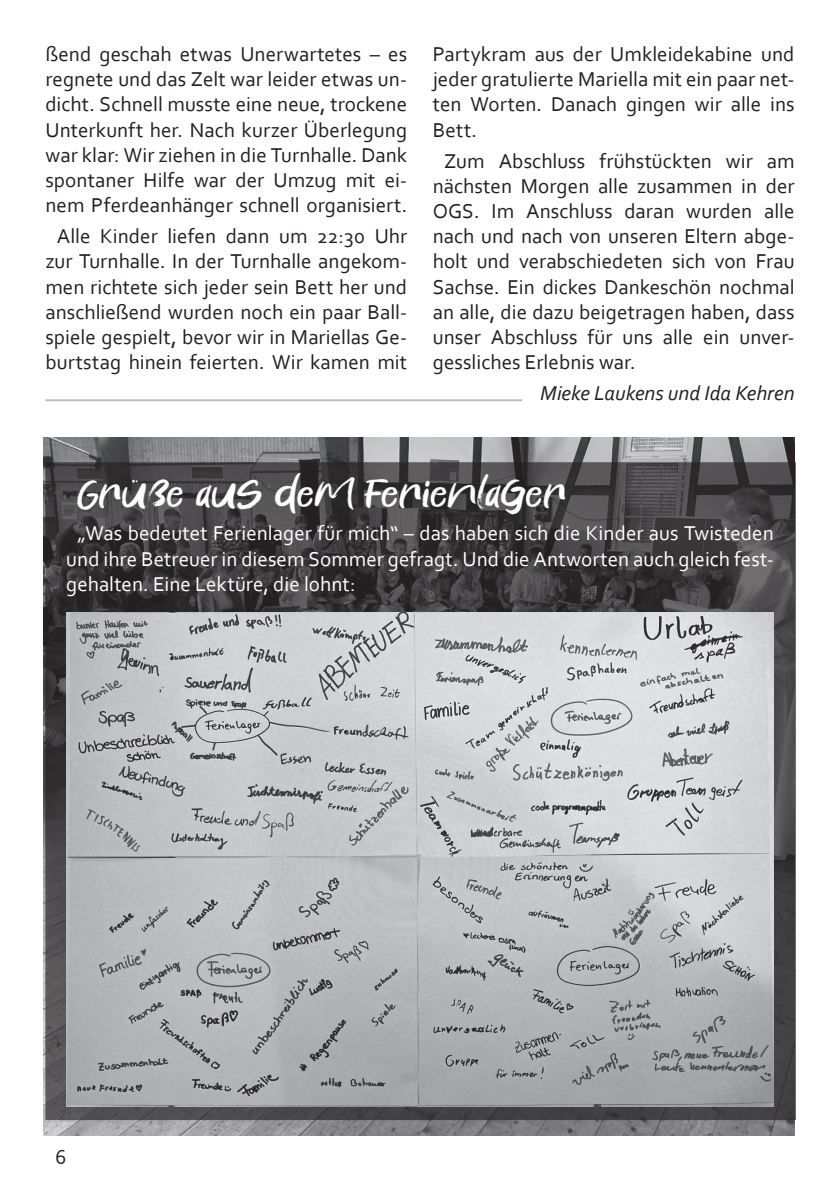
<style>
.page{position:relative;width:840px;height:1191px;background:#fff}
.page>*{position:absolute;margin:0;border:0;box-sizing:border-box;transform-origin:0 0}
.t1{font:40px "Rehat";letter-spacing:.01em;color:#fff}
.t2{font:21px/25.2px "Corbel";color:#231f20;text-align:justify}
.t3{font:21px/25.2px "Corbel";color:#fff;text-align:justify}
.t4{font:italic 21px "Corbel";color:#231f20}
</style>
<div class="page">
<img style="left:44px;top:437px;width:750px;height:698px">
<svg style="left:48px;top:465px;width:744px;height:652px;background:#413f40"></svg>
<hr style="left:45px;top:399px;width:477px;height:2px;background:#bcbdc0">
<img style="left:66px;top:612px;width:707px;height:495px">
<p class="t2" style="left:45px;top:41px;width:363px">ßend geschah etwas Unerwartetes – es regnete und das Zelt war leider etwas un&shy;dicht. Schnell musste eine neue, trockene Unterkunft her. Nach kurzer Überlegung war klar: Wir ziehen in die Turnhalle. Dank spontaner Hilfe war der Umzug mit ei&shy;nem Pferdeanhänger schnell organisiert.</p>
<p class="t2" style="left:45px;top:223px;width:363px;text-align:center">Alle Kinder liefen dann um 22:30 Uhr zur Turnhalle. In der Turnhalle angekom&shy;men richtete sich jeder sein Bett her und anschließend wurden noch ein paar Ball&shy;spiele gespielt, bevor wir in Mariellas Ge&shy;burtstag hinein feierten. Wir kamen mit</p>
<p class="t2" style="left:432px;top:41px;width:363px">Partykram aus der Umkleidekabine und jeder gratulierte Mariella mit ein paar net&shy;ten Worten. Danach gingen wir alle ins Bett.</p>
<p class="t2" style="left:432px;top:147px;width:363px;text-indent:11px">Zum Abschluss frühstückten wir am nächsten Morgen alle zusammen in der OGS. Im Anschluss daran wurden alle nach und nach von unseren Eltern abge&shy;holt und verabschiedeten sich von Frau Sachse. Ein dickes Dankeschön nochmal an alle, die dazu beigetragen haben, dass unser Abschluss für uns alle ein unver&shy;gessliches Erlebnis war.</p>
<p class="t4" style="left:540px;top:380px;width:256px">Mieke Laukens und Ida Kehren</p>
<h1 class="t1" style="left:78px;top:467px;width:490px">Grüße aus dem Ferienlager</h1>
<p class="t3" style="left:66px;top:520px;width:708px;text-indent:11px">„Was bedeutet Ferienlager für mich“ – das haben sich die Kinder aus Twisteden und ihre Betreuer in diesem Sommer gefragt. Und die Antworten auch gleich fest&shy;gehalten. Eine Lektüre, die lohnt:</p>
<p class="t2" style="left:55px;top:1144px;width:13px">6</p>
</div>
